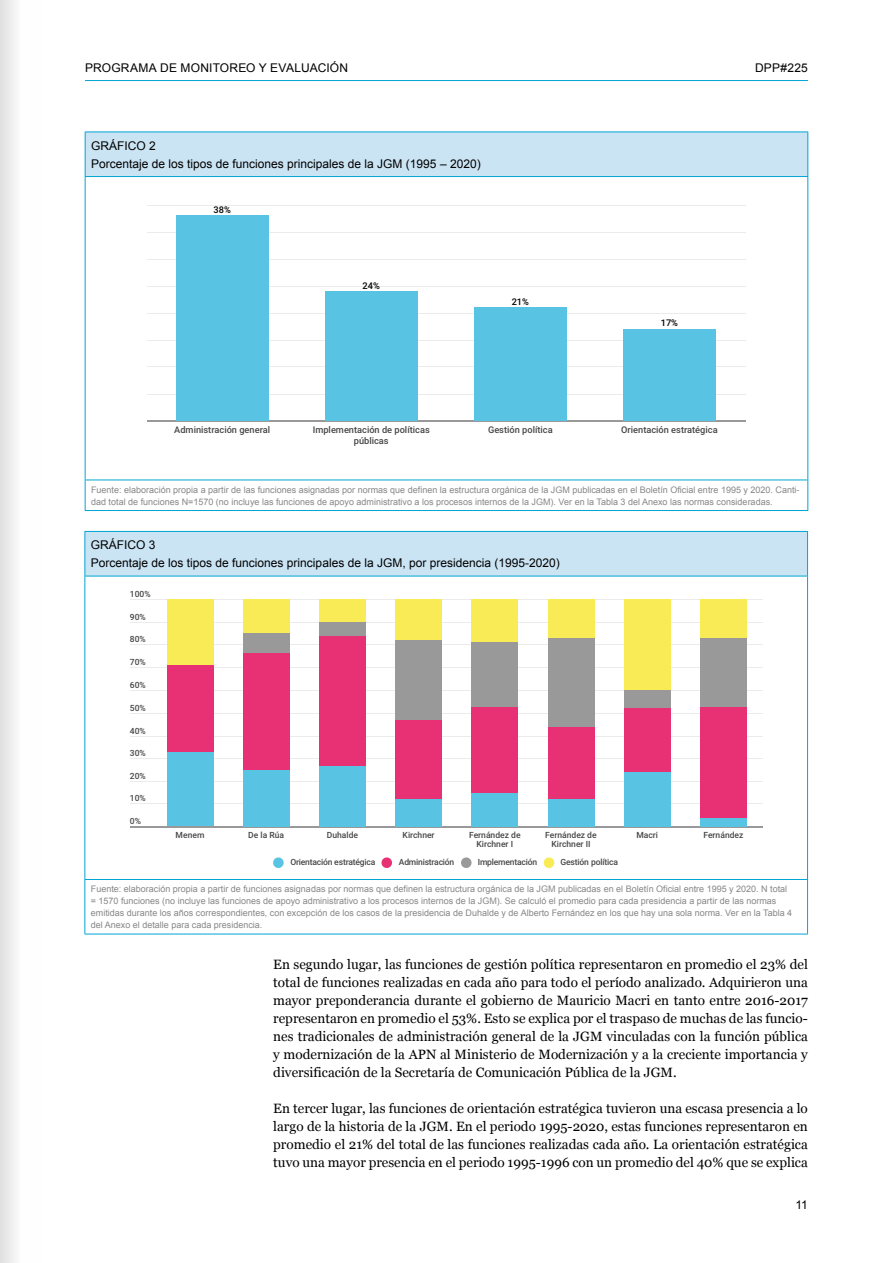
<style>
.page{position:relative;width:893px;height:1263px;background:#fff}
.page>*{position:absolute;margin:0;border:0;box-sizing:border-box;transform-origin:0 0}
.t1{font:13.5px/18px "Georgia";color:#000;text-align:justify}
.t2{font:12px/18px "Arial";color:#000}
.t3{font:500 9.3px/11.1px "Roboto";color:#464646;text-align:center}
.t4{font:500 9.3px "Roboto";color:#010202}
.t5{font:9px/12px "Arial";color:#878787}
.t6{font:500 8.55px/9.9px "Roboto";color:#464646;text-align:center}
.t7{font:500 8.55px "Roboto";letter-spacing:-.025em;color:#464646}
.t8{font:500 8.55px "Roboto";letter-spacing:-.02em;color:#464646}
</style>
<div class="page">
<hr style="left:85px;top:80px;width:723px;height:1px;background:#00a5d3">
<div style="left:1px;top:0;width:41px;height:1263px;background:linear-gradient(to right,#e8e8e8,#fff)"></div>
<div style="left:85px;top:132px;width:723px;height:45px;background:#cbe4f4"></div>
<hr style="left:85px;top:132px;width:723px;height:1px;background:#00a5d3">
<hr style="left:85px;top:132px;width:1px;height:44px;background:#00a5d3">
<hr style="left:807px;top:132px;width:1px;height:44px;background:#00a5d3">
<hr style="left:85px;top:176px;width:723px;height:1px;background:#00a5d3">
<hr style="left:85px;top:177px;width:1px;height:303px;background:#00a5d3">
<hr style="left:807px;top:177px;width:1px;height:303px;background:#00a5d3">
<hr style="left:85px;top:480px;width:723px;height:1px;background:#00a5d3">
<hr style="left:85px;top:480px;width:1px;height:30px;background:#00a5d3">
<hr style="left:807px;top:480px;width:1px;height:30px;background:#00a5d3">
<hr style="left:85px;top:510px;width:723px;height:1px;background:#00a5d3">
<div style="left:85px;top:531px;width:722px;height:45px;background:#cbe4f4"></div>
<hr style="left:84px;top:531px;width:724px;height:1px;background:#00a5d3">
<hr style="left:84px;top:532px;width:1px;height:44px;background:#00a5d3">
<hr style="left:807px;top:532px;width:1px;height:44px;background:#00a5d3">
<hr style="left:84px;top:576px;width:724px;height:1px;background:#00a5d3">
<hr style="left:84px;top:576px;width:1px;height:303px;background:#00a5d3">
<hr style="left:807px;top:576px;width:1px;height:303px;background:#00a5d3">
<hr style="left:84px;top:879px;width:724px;height:1px;background:#00a5d3">
<hr style="left:84px;top:880px;width:1px;height:54px;background:#00a5d3">
<hr style="left:807px;top:880px;width:1px;height:54px;background:#00a5d3">
<hr style="left:84px;top:934px;width:724px;height:1px;background:#00a5d3">
<hr style="left:147px;top:205px;width:598px;height:1px;background:#ebebeb">
<hr style="left:147px;top:232px;width:598px;height:1px;background:#ebebeb">
<hr style="left:147px;top:259px;width:598px;height:1px;background:#ebebeb">
<hr style="left:147px;top:286px;width:598px;height:1px;background:#ebebeb">
<hr style="left:147px;top:313px;width:598px;height:1px;background:#ebebeb">
<hr style="left:147px;top:340px;width:598px;height:1px;background:#ebebeb">
<hr style="left:147px;top:367px;width:598px;height:1px;background:#ebebeb">
<hr style="left:147px;top:394px;width:598px;height:1px;background:#ebebeb">
<hr style="left:147px;top:421px;width:598px;height:1px;background:#999">
<div style="left:176px;top:216px;width:92px;height:205px;background:#58c3e3"></div>
<div style="left:325px;top:291px;width:92px;height:130px;background:#58c3e3"></div>
<div style="left:474px;top:307px;width:93px;height:114px;background:#58c3e3"></div>
<div style="left:623px;top:329px;width:93px;height:92px;background:#58c3e3"></div>
<hr style="left:130px;top:599px;width:632px;height:1px;background:#ebebeb">
<hr style="left:130px;top:622px;width:632px;height:1px;background:#ebebeb">
<hr style="left:130px;top:644px;width:632px;height:1px;background:#ebebeb">
<hr style="left:130px;top:667px;width:632px;height:1px;background:#ebebeb">
<hr style="left:130px;top:690px;width:632px;height:1px;background:#ebebeb">
<hr style="left:130px;top:713px;width:632px;height:1px;background:#ebebeb">
<hr style="left:130px;top:736px;width:632px;height:1px;background:#ebebeb">
<hr style="left:130px;top:758px;width:632px;height:1px;background:#ebebeb">
<hr style="left:130px;top:781px;width:632px;height:1px;background:#ebebeb">
<hr style="left:130px;top:803px;width:632px;height:1px;background:#ebebeb">
<hr style="left:130px;top:826px;width:632px;height:2px;background:#999">
<div style="left:167px;top:751px;width:46px;height:75px;background:#58c3e3"></div>
<div style="left:167px;top:665px;width:46px;height:86px;background:#e83175"></div>
<div style="left:167px;top:599px;width:46px;height:66px;background:#f9eb55"></div>
<div style="left:243px;top:770px;width:47px;height:56px;background:#58c3e3"></div>
<div style="left:243px;top:653px;width:47px;height:117px;background:#e83175"></div>
<div style="left:243px;top:633px;width:47px;height:20px;background:#999"></div>
<div style="left:243px;top:599px;width:47px;height:34px;background:#f9eb55"></div>
<div style="left:319px;top:765px;width:47px;height:61px;background:#58c3e3"></div>
<div style="left:319px;top:635px;width:47px;height:130px;background:#e83175"></div>
<div style="left:319px;top:622px;width:47px;height:13px;background:#999"></div>
<div style="left:319px;top:599px;width:47px;height:23px;background:#f9eb55"></div>
<div style="left:395px;top:799px;width:47px;height:27px;background:#58c3e3"></div>
<div style="left:395px;top:719px;width:47px;height:80px;background:#e83175"></div>
<div style="left:395px;top:640px;width:47px;height:79px;background:#999"></div>
<div style="left:395px;top:599px;width:47px;height:41px;background:#f9eb55"></div>
<div style="left:471px;top:793px;width:47px;height:33px;background:#58c3e3"></div>
<div style="left:471px;top:707px;width:47px;height:86px;background:#e83175"></div>
<div style="left:471px;top:642px;width:47px;height:65px;background:#999"></div>
<div style="left:471px;top:599px;width:47px;height:43px;background:#f9eb55"></div>
<div style="left:548px;top:799px;width:46px;height:27px;background:#58c3e3"></div>
<div style="left:548px;top:726px;width:46px;height:73px;background:#e83175"></div>
<div style="left:548px;top:638px;width:46px;height:88px;background:#999"></div>
<div style="left:548px;top:599px;width:46px;height:39px;background:#f9eb55"></div>
<div style="left:624px;top:772px;width:46px;height:54px;background:#58c3e3"></div>
<div style="left:624px;top:708px;width:46px;height:64px;background:#e83175"></div>
<div style="left:624px;top:690px;width:46px;height:18px;background:#999"></div>
<div style="left:624px;top:599px;width:46px;height:91px;background:#f9eb55"></div>
<div style="left:700px;top:817px;width:47px;height:9px;background:#58c3e3"></div>
<div style="left:700px;top:706px;width:47px;height:111px;background:#e83175"></div>
<div style="left:700px;top:638px;width:47px;height:68px;background:#999"></div>
<div style="left:700px;top:599px;width:47px;height:39px;background:#f9eb55"></div>
<svg style="left:273px;top:857px;width:11px;height:11px"></svg>
<svg style="left:381px;top:857px;width:11px;height:11px"></svg>
<svg style="left:461px;top:857px;width:10px;height:11px"></svg>
<svg style="left:544px;top:857px;width:10px;height:11px"></svg>
<p class="t2" style="left:85px;top:58px;width:265px">PROGRAMA DE MONITOREO Y EVALUACIÓN</p>
<p class="t2" style="left:755px;top:58px;width:54px">DPP#225</p>
<p class="t2" style="left:91px;top:136px;width:391px">GRÁFICO 2<br>Porcentaje de los tipos de funciones principales de la JGM (1995 – 2020)</p>
<p class="t4" style="left:214px;top:203px;width:19px">38%</p>
<p class="t4" style="left:363px;top:279px;width:19px">24%</p>
<p class="t4" style="left:512px;top:295px;width:19px">21%</p>
<p class="t4" style="left:661px;top:316px;width:19px">17%</p>
<p class="t3" style="left:174px;top:423px;width:97px">Administración general</p>
<p class="t3" style="left:313px;top:423px;width:119px">Implementación de políticas públicas</p>
<p class="t3" style="left:488px;top:423px;width:66px">Gestión política</p>
<p class="t3" style="left:621px;top:423px;width:98px">Orientación estratégica</p>
<p class="t5" style="left:91px;top:483px;width:710px">Fuente: elaboración propia a partir de las funciones asignadas por normas que definen la estructura orgánica de la JGM publicadas en el Boletín Oficial entre 1995 y 2020. Canti&shy;dad total de funciones N=1570 (no incluye las funciones de apoyo administrativo a los procesos internos de la JGM). Ver en la Tabla 3 del Anexo las normas consideradas.</p>
<p class="t2" style="left:91px;top:536px;width:470px">GRÁFICO 3<br>Porcentaje de los tipos de funciones principales de la JGM, por presidencia (1995-2020)</p>
<p class="t6" style="left:130px;top:589px;width:22px">100%</p>
<p class="t6" style="left:130px;top:612px;width:17px">90%</p>
<p class="t6" style="left:130px;top:634px;width:17px">80%</p>
<p class="t6" style="left:130px;top:657px;width:17px">70%</p>
<p class="t6" style="left:130px;top:679px;width:17px">60%</p>
<p class="t6" style="left:130px;top:702px;width:17px">50%</p>
<p class="t6" style="left:130px;top:725px;width:17px">40%</p>
<p class="t6" style="left:130px;top:748px;width:17px">30%</p>
<p class="t6" style="left:130px;top:771px;width:17px">20%</p>
<p class="t6" style="left:130px;top:793px;width:17px">10%</p>
<p class="t6" style="left:130px;top:816px;width:13px">0%</p>
<p class="t6" style="left:176px;top:829px;width:30px">Menem</p>
<p class="t6" style="left:248px;top:829px;width:37px">De la Rúa</p>
<p class="t6" style="left:327px;top:829px;width:33px">Duhalde</p>
<p class="t6" style="left:403px;top:829px;width:34px">Kirchner</p>
<p class="t6" style="left:469px;top:829px;width:53px">Fernández de<br>Kirchner I</p>
<p class="t6" style="left:545px;top:829px;width:53px">Fernández de<br>Kirchner II</p>
<p class="t6" style="left:636px;top:829px;width:23px">Macri</p>
<p class="t6" style="left:703px;top:829px;width:42px">Fernández</p>
<p class="t7" style="left:290px;top:856px;width:87px">Orientación estratégica</p>
<p class="t7" style="left:399px;top:856px;width:57px">Administración</p>
<p class="t7" style="left:478px;top:856px;width:61px">Implementación</p>
<p class="t8" style="left:561px;top:856px;width:59px">Gestión política</p>
<p class="t5" style="left:91px;top:883px;width:703px">Fuente: elaboración propia a partir de funciones asignadas por normas que definen la estructura orgánica de la JGM publicadas en el Boletín Oficial entre 1995 y 2020. N total = 1570 funciones (no incluye las funciones de apoyo administrativo a los procesos internos de la JGM). Se calculó el promedio para cada presidencia a partir de las normas emitidas durante los años correspondientes, con excepción de los casos de la presidencia de Duhalde y de Alberto Fernández en los que hay una sola norma. Ver en la Tabla 4 del Anexo el detalle para cada presidencia.</p>
<p class="t1" style="left:273px;top:955px;width:536px">En segundo lugar, las funciones de gestión política representaron en promedio el 23% del total de funciones realizadas en cada año para todo el período analizado. Adquirieron una mayor preponderancia durante el gobierno de Mauricio Macri en tanto entre 2016-2017 representaron en promedio el 53%. Esto se explica por el traspaso de muchas de las funcio&shy;nes tradicionales de administración general de la JGM vinculadas con la función pública y modernización de la APN al Ministerio de Modernización y a la creciente importancia y diversificación de la Secretaría de Comunicación Pública de la JGM.</p>
<p class="t1" style="left:273px;top:1099px;width:536px">En tercer lugar, las funciones de orientación estratégica tuvieron una escasa presencia a lo largo de la historia de la JGM. En el periodo 1995-2020, estas funciones representaron en promedio el 21% del total de las funciones realizadas cada año. La orientación estratégica tuvo una mayor presencia en el periodo 1995-1996 con un promedio del 40% que se explica</p>
<p class="t2" style="left:795px;top:1196px;width:14px">11</p>
</div>
